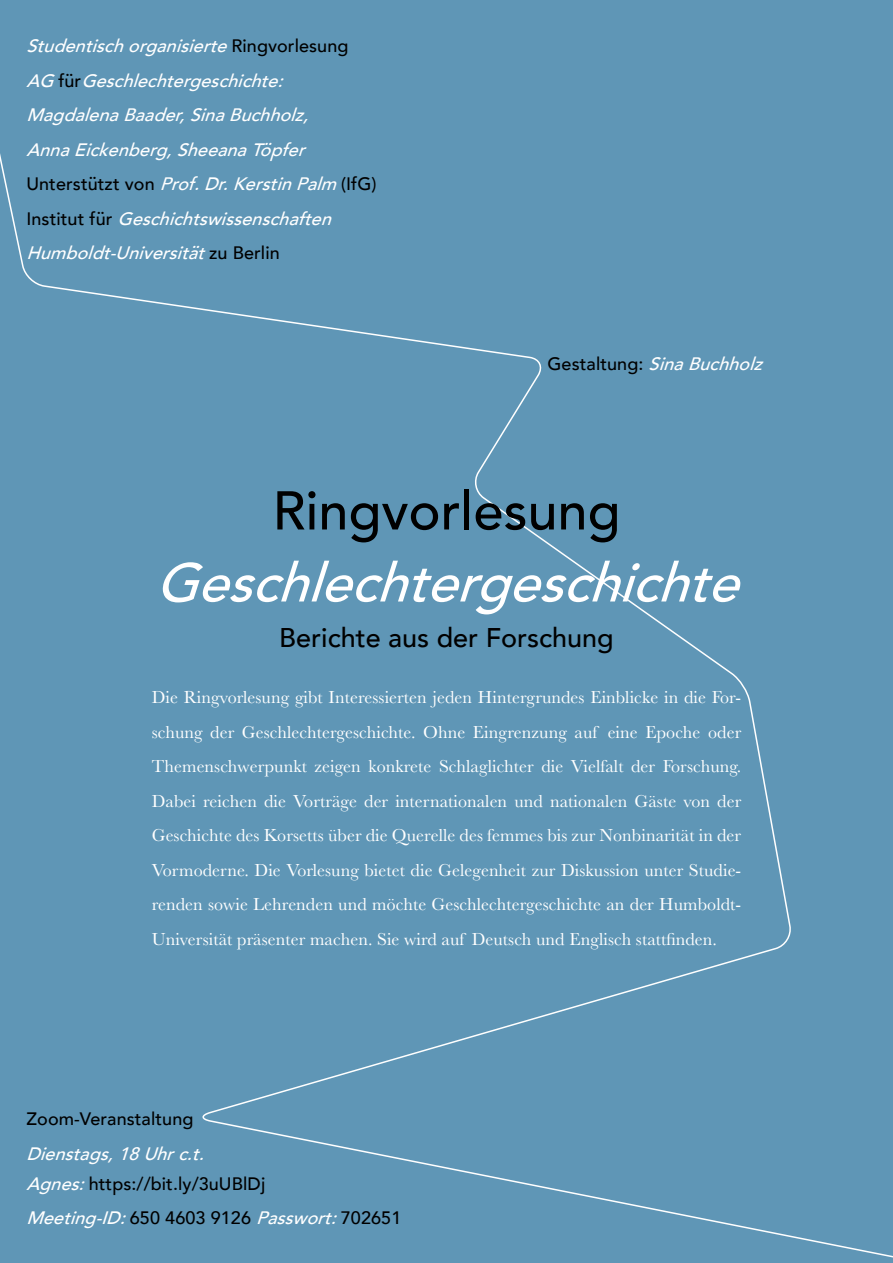
<style>
.page{position:relative;width:893px;height:1263px;background:#fff}
.page>*{position:absolute;margin:0;border:0;box-sizing:border-box;transform-origin:0 0}
.t1{font:italic 500 54px "Avenir";color:#fff}
.t2{font:500 54px "Avenir";color:#000}
.t3{font:500 27px "Avenir";color:#000}
.Rahmeninfos{font:18px/34.5px "Baskerville";letter-spacing:.005em;color:#fff;text-align:justify}
.Rahmeninfos-2{font:italic 500 18px "Avenir";letter-spacing:.005em;color:#fff}
.Rahmeninfos-3{font:500 18px "Avenir";letter-spacing:.005em;color:#000}
.s1{font-style:normal;color:#000}
.s2{font-style:italic;color:#fff}
</style>
<div class="page">
<div style="left:0;top:9px;width:893px;height:1254px;background:#5f96b6"></div>
<p class="Rahmeninfos-2" style="left:26px;top:35px;width:324px">Studentisch organisierte<span class="s1">Ringvorlesung</span></p>
<p class="Rahmeninfos-2" style="left:26px;top:70px;width:261px">AG <span class="s1">f ü r</span> Geschlechtergeschichte:</p>
<p class="Rahmeninfos-2" style="left:26px;top:104px;width:287px">Magdalena Baader, Sina Buchholz,</p>
<p class="Rahmeninfos-2" style="left:26px;top:139px;width:283px">Anna Eickenberg, Sheeana Töpfer</p>
<p class="Rahmeninfos-3" style="left:26px;top:169px;width:351px">Unterstützt von <span class="s2">Prof. Dr. Kerstin Palm</span> (IfG)</p>
<p class="Rahmeninfos-2" style="left:26px;top:208px;width:310px"><span class="s1">I n s t i t u t f ü r</span> Geschichtswissenschaften</p>
<p class="Rahmeninfos-2" style="left:26px;top:242px;width:255px">Humboldt-Universität <span class="s1">z u B e r l i n</span></p>
<p class="Rahmeninfos-2" style="left:548px;top:353px;width:220px"><span class="s1">Gestaltung:</span> Sina Buchholz</p>
<p class="t2" style="left:272px;top:464px;width:350px">Ringvorlesung</p>
<p class="t1" style="left:155px;top:550px;width:595px">Geschlechtergeschichte</p>
<p class="t3" style="left:279px;top:614px;width:336px">Berichte aus der Forschung</p>
<p class="Rahmeninfos" style="left:152px;top:680px;width:591px">Die Ringvorlesung gibt Interessierten jeden Hintergrundes Einblicke in die For&shy;schung der Geschlechtergeschichte. Ohne Eingrenzung auf eine Epoche oder Themenschwerpunkt zeigen konkrete Schlaglichter die Vielfalt der Forschung.<br>Dabei reichen die Vorträge der internationalen und nationalen Gäste von der Geschichte des Korsetts über die Querelle des femmes bis zur Nonbinarität in der Vormoderne. Die Vorlesung bietet die Gelegenheit zur Diskussion unter Studie&shy;renden sowie Lehrenden und möchte Geschlechtergeschichte an der Humboldt-Universität präsenter machen. Sie wird auf Deutsch und Englisch stattfinden.</p>
<p class="Rahmeninfos-3" style="left:26px;top:1103px;width:168px">Zoom-Veranstaltung</p>
<p class="Rahmeninfos-2" style="left:26px;top:1143px;width:183px">Dienstags, 18 Uhr c.t.</p>
<p class="Rahmeninfos-3" style="left:26px;top:1168px;width:240px"><span class="s2">Agnes:</span>https://bit.ly/3uUBlDj</p>
<p class="Rahmeninfos-2" style="left:26px;top:1207px;width:376px">Meeting-ID: <span class="s1">6 5 0 4 6 0 3 9 1 2 6</span> Passwort: <span class="s1">7 0 2 6 5 1</span></p>
</div>
